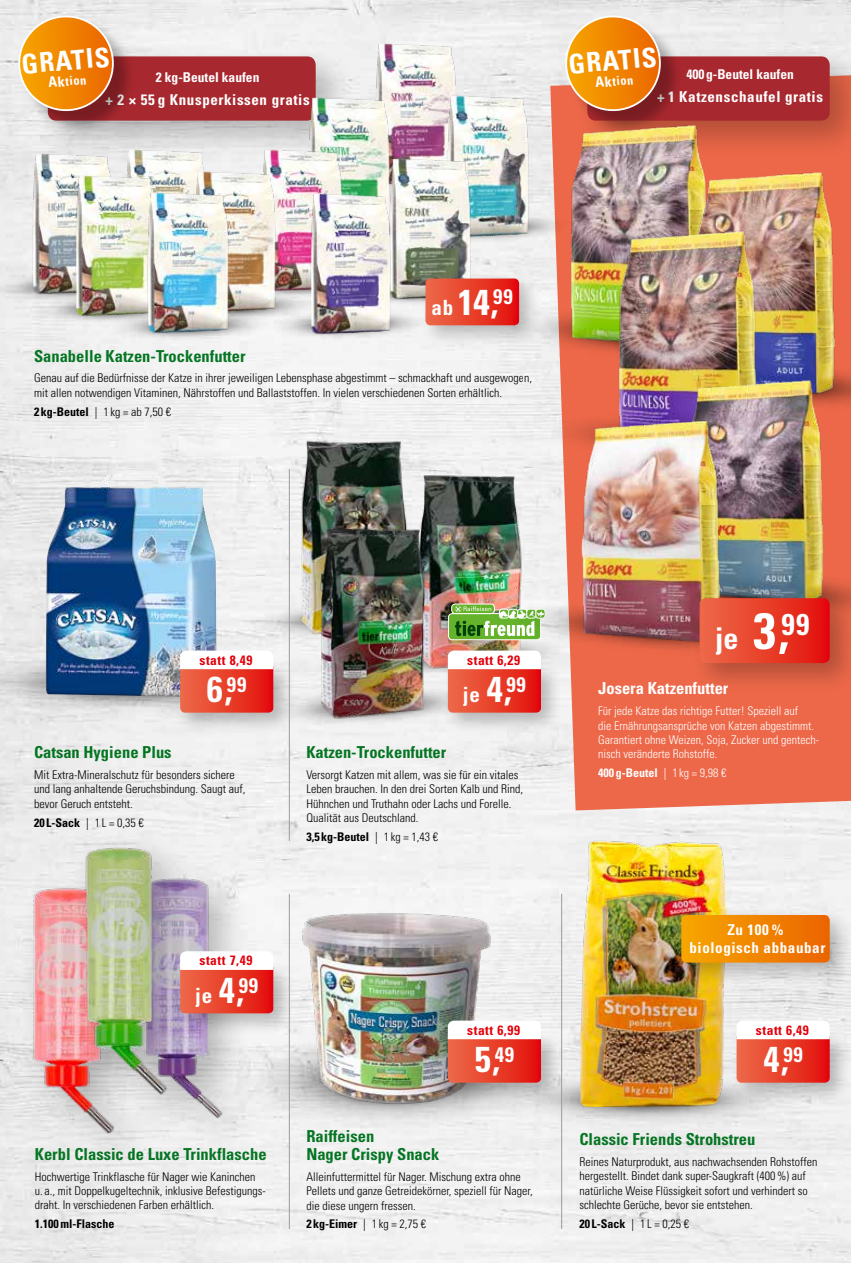
<style>
.page{position:relative;width:851px;height:1263px;background:#fff}
.page>*{position:absolute;margin:0;border:0;box-sizing:border-box;transform-origin:0 0}
.t1{font:700 condensed 36px "Univers LT Std";color:#fff}
.t2{font:700 condensed 30px "Univers LT Std";color:#fff}
.t3{font:700 condensed 27.15px "Univers LT Std";color:#fff}
.t4{font:700 condensed 21px "Univers LT Std";letter-spacing:.04em;color:#fff}
.t5{font:700 condensed 16.5px/18px "Univers LT Std";color:#057523}
.t6{font:700 condensed 16.5px "Univers LT Std";color:#fff}
.t7{font:700 condensed 15px/18px "Univers LT Std";letter-spacing:.04em;color:#fff;text-align:center}
.t8{font:700 condensed 13.5px "Univers LT Std";letter-spacing:.04em;color:#e3000b}
.t9{font:700 condensed 13.5px "Univers LT Std";color:#fff}
.t10{font:700 condensed 12.45px "Univers LT Std";color:#fff}
.t11{font:300 condensed 12px/14.4px "Univers LT Std";color:#000}
.t12{font:300 condensed 12px/14.4px "Univers LT Std";color:#fff}
.t13{font:700 condensed 12px "Univers LT Std";color:#000}
.t14{font:700 condensed 12px "Univers LT Std";color:#fff}
.s1{font-size:14.25px}
.s2{font-size:36px}
.s3{font-weight:700}
.s4{font-weight:300}
.s5{font-size:51px}
</style>
<div class="page">
<img style="left:0;top:0;width:850px;height:1263px">
<div style="left:128px;top:862px;width:135px;height:296px;background:#000;opacity:.25"></div>
<img style="left:208px;top:874px;width:19px;height:77px">
<div style="left:36px;top:45px;width:319px;height:115px;background:#000;opacity:.25"></div>
<div style="left:48px;top:56px;width:267px;height:65px;background:#a8282f;border-radius:9px"></div>
<div style="left:21px;top:18px;width:115px;height:115px;background:#000;opacity:.28"></div>
<svg style="left:17px;top:14px;width:98px;height:98px"></svg>
<img style="left:372px;top:30px;width:87px;height:115px">
<img style="left:304px;top:85px;width:88px;height:96px">
<img style="left:122px;top:136px;width:87px;height:43px">
<div style="left:0;top:132px;width:55px;height:91px;background:#eaeaea"></div>
<div style="left:0;top:771px;width:17px;height:158px;background:#ebebeb"></div>
<svg style="left:550px;top:75px;width:300px;height:735px;fill:#ed6849"></svg>
<div style="left:576px;top:45px;width:274px;height:115px;background:#000;opacity:.25"></div>
<div style="left:587px;top:56px;width:242px;height:65px;background:#a8282f;border-radius:9px"></div>
<div style="left:568px;top:18px;width:115px;height:115px;background:#000;opacity:.28"></div>
<svg style="left:564px;top:14px;width:98px;height:90px"></svg>
<img style="left:473px;top:197px;width:67px;height:56px">
<img style="left:443px;top:83px;width:88px;height:165px">
<img style="left:473px;top:260px;width:63px;height:12px">
<img style="left:385px;top:145px;width:88px;height:148px">
<img style="left:393px;top:253px;width:21px;height:40px">
<img style="left:258px;top:137px;width:87px;height:138px">
<img style="left:278px;top:275px;width:28px;height:18px">
<img style="left:191px;top:158px;width:87px;height:137px">
<img style="left:0;top:255px;width:28px;height:56px">
<img style="left:28px;top:140px;width:88px;height:138px">
<img style="left:24px;top:278px;width:74px;height:56px">
<img style="left:71px;top:162px;width:88px;height:165px">
<div style="left:418px;top:272px;width:123px;height:76px;background:#000;opacity:.25"></div>
<svg style="left:425px;top:279px;width:67px;height:46px"></svg>
<img style="left:0;top:627px;width:310px;height:103px">
<img style="left:46px;top:471px;width:171px;height:226px">
<div style="left:174px;top:660px;width:121px;height:75px;background:#000;opacity:.25"></div>
<svg style="left:180px;top:650px;width:93px;height:63px"></svg>
<img style="left:238px;top:574px;width:72px;height:79px">
<img style="left:297px;top:434px;width:118px;height:203px">
<img style="left:563px;top:677px;width:41px;height:14px">
<img style="left:411px;top:469px;width:116px;height:193px">
<img style="left:258px;top:662px;width:252px;height:79px">
<img style="left:310px;top:520px;width:120px;height:203px">
<div style="left:441px;top:660px;width:122px;height:75px;background:#000;opacity:.25"></div>
<svg style="left:448px;top:650px;width:93px;height:63px"></svg>
<div style="left:448px;top:614px;width:92px;height:26px;background:#64b32b;border-radius:4px"></div>
<div style="left:448px;top:613px;width:93px;height:27px;border:1px solid #fff;border-radius:4px"></div>
<div style="left:451px;top:604px;width:43px;height:10px;background:#64b32b;border-radius:4px"></div>
<div style="left:451px;top:604px;width:43px;height:10px;border:1px solid #fff;border-radius:4px"></div>
<svg style="left:455px;top:605px;width:44px;height:31px"></svg>
<img style="left:589px;top:1051px;width:233px;height:83px">
<img style="left:580px;top:835px;width:146px;height:272px">
<div style="left:674px;top:908px;width:176px;height:79px;background:#000;opacity:.25"></div>
<svg style="left:681px;top:915px;width:148px;height:48px"></svg>
<div style="left:17px;top:873px;width:137px;height:301px;background:#ebebeb"></div>
<img style="left:26px;top:887px;width:95px;height:253px">
<img style="left:170px;top:983px;width:419px;height:193px">
<img style="left:295px;top:910px;width:200px;height:194px">
<div style="left:441px;top:1030px;width:122px;height:75px;background:#000;opacity:.25"></div>
<svg style="left:448px;top:1020px;width:93px;height:63px"></svg>
<div style="left:730px;top:1030px;width:120px;height:75px;background:#000;opacity:.25"></div>
<svg style="left:736px;top:1020px;width:93px;height:63px"></svg>
<img style="left:98px;top:295px;width:200px;height:56px">
<img style="left:143px;top:179px;width:88px;height:166px">
<img style="left:258px;top:293px;width:200px;height:56px">
<img style="left:306px;top:181px;width:87px;height:165px">
<img style="left:492px;top:277px;width:96px;height:107px">
<img style="left:540px;top:104px;width:212px;height:261px">
<img style="left:666px;top:151px;width:184px;height:208px">
<img style="left:531px;top:383px;width:57px;height:106px">
<img style="left:588px;top:209px;width:212px;height:190px">
<img style="left:655px;top:359px;width:195px;height:230px">
<img style="left:499px;top:570px;width:334px;height:107px">
<img style="left:552px;top:399px;width:211px;height:261px">
<div style="left:690px;top:589px;width:160px;height:105px;background:#000;opacity:.25"></div>
<svg style="left:699px;top:598px;width:130px;height:65px"></svg>
<hr style="left:0;top:1034px;width:4px;height:129px;background:#000;opacity:.25">
<hr style="left:561px;top:894px;width:1px;height:335px;background:#9c9c9d">
<hr style="left:289px;top:894px;width:1px;height:335px;background:#9c9c9d">
<hr style="left:289px;top:469px;width:1px;height:372px;background:#9c9c9d">
<div style="left:69px;top:832px;width:139px;height:303px;background:#000;opacity:.25"></div>
<img style="left:74px;top:843px;width:113px;height:259px">
<div style="left:174px;top:960px;width:121px;height:76px;background:#000;opacity:.25"></div>
<svg style="left:180px;top:951px;width:93px;height:62px"></svg>
<h3 class="t3" style="left:20px;top:48px;width:90px;rotate:-5deg">GRATIS</h3>
<p class="t10" style="left:48px;top:75px;width:39px;rotate:-5deg"><span class="s1">Ak</span>tion</p>
<p class="t9" style="left:156px;top:69px;width:105px">2 kg-Beutel kaufen</p>
<p class="t7" style="left:106px;top:91px;width:205px">+ 2 × 55 g Knusperkissen gratis</p>
<h3 class="t3" style="left:567px;top:48px;width:90px;rotate:-5deg">GRATIS</h3>
<p class="t10" style="left:594px;top:75px;width:39px;rotate:-5deg"><span class="s1">Ak</span>tion</p>
<p class="t9" style="left:686px;top:66px;width:109px">400 g-Beutel kaufen</p>
<p class="t7" style="left:657px;top:88px;width:167px">+ 1 Katzenschaufel gratis</p>
<h3 class="t4" style="left:431px;top:289px;width:83px">ab <span class="s2">14,</span>99</h3>
<h3 class="t5" style="left:34px;top:347px;width:213px">Sanabelle Katzen-Trockenfutter</h3>
<p class="t11" style="left:34px;top:371px;width:499px">Genau auf die Bedürfnisse der Katze in ihrer jeweiligen Lebensphase abgestimmt – schmackhaft und ausgewogen, mit allen notwendigen Vitaminen, Nährstoffen und Ballaststoffen. In vielen verschiedenen Sorten erhältlich.</p>
<p class="t11" style="left:34px;top:404px;width:138px"><span class="s3">2kg-Beutel</span> | 1 kg = ab 7,50 €</p>
<p class="t8" style="left:199px;top:652px;width:54px">statt 8,49</p>
<p class="t8" style="left:467px;top:652px;width:54px">statt 6,29</p>
<h1 class="t1" style="left:207px;top:667px;width:41px">6,<sup>99</sup></h1>
<h3 class="t4" style="left:463px;top:677px;width:65px">je <span class="s2">4,</span>99</h3>
<h3 class="t5" style="left:34px;top:743px;width:139px">Catsan Hygiene Plus</h3>
<p class="t11" style="left:34px;top:768px;width:213px">Mit Extra-Mineralschutz für besonders sichere und lang anhaltende Geruchsbindung. Saugt auf, bevor Geruch entsteht.</p>
<p class="t11" style="left:34px;top:815px;width:111px"><span class="s3">20 L-Sack</span> | 1 L = 0,35 €</p>
<h3 class="t5" style="left:306px;top:743px;width:141px">Katzen-Trockenfutter</h3>
<p class="t11" style="left:306px;top:768px;width:218px">Versorgt Katzen mit allem, was sie für ein vitales Leben brauchen. In den drei Sorten Kalb und Rind, Hühnchen und Truthahn oder Lachs und Forelle.<br>Qualität aus Deutschland.</p>
<p class="t13" style="left:306px;top:829px;width:133px">3,5 kg-Beutel <span class="s4">| 1 kg = 1,43 €</span></p>
<p class="t8" style="left:199px;top:952px;width:54px">statt 7,49</p>
<h3 class="t4" style="left:195px;top:977px;width:65px">je <span class="s2">4,</span>99</h3>
<h3 class="t5" style="left:35px;top:1145px;width:233px">Kerbl Classic de Luxe Trinkflasche</h3>
<p class="t11" style="left:35px;top:1169px;width:232px">Hochwertige Trinkflasche für Nager wie Kaninchen u. a., mit Doppelkugeltechnik, inklusive Befestigungs&shy;draht. In verschiedenen Farben erhältlich.</p>
<p class="t13" style="left:35px;top:1216px;width:81px">1.100ml-Flasche</p>
<p class="t8" style="left:467px;top:1022px;width:54px">statt 6,99</p>
<h1 class="t1" style="left:474px;top:1037px;width:41px">5,<sup>49</sup></h1>
<h3 class="t5" style="left:306px;top:1127px;width:134px">Raiffeisen<br>Nager Crispy Snack</h3>
<p class="t11" style="left:306px;top:1169px;width:228px">Alleinfuttermittel für Nager. Mischung extra ohne<br>Pellets und ganze Getreidekörner, speziell für Nager, die diese ungern fressen.</p>
<p class="t11" style="left:306px;top:1217px;width:121px"><span class="s3">2 kg-Eimer</span> | 1 kg = 2,75 €</p>
<h2 class="t2" style="left:715px;top:613px;width:96px">je <span class="s5">3,</span>99</h2>
<h3 class="t6" style="left:598px;top:678px;width:132px">Josera Katzenfutter</h3>
<p class="t12" style="left:598px;top:704px;width:222px">Für jede Katze das richtige Futter! Speziell auf<br>die Ernährungsansprüche von Katzen abgestimmt.<br>Garantiert ohne Weizen, Soja, Zucker und gentech&shy;nisch veränderte Rohstoffe.</p>
<p class="t14" style="left:598px;top:765px;width:130px">400 g-Beutel <span class="s4">| 1 kg = 9,98 €</span></p>
<p class="t7" style="left:689px;top:921px;width:137px">Zu 100 %<br>biologisch abbaubar</p>
<p class="t8" style="left:755px;top:1022px;width:54px">statt 6,49</p>
<h1 class="t1" style="left:763px;top:1037px;width:41px">4,<sup>99</sup></h1>
<h3 class="t5" style="left:579px;top:1130px;width:177px">Classic Friends Strohstreu</h3>
<p class="t11" style="left:579px;top:1154px;width:239px">Reines Naturprodukt, aus nachwachsenden Rohstoffen hergestellt. Bindet dank super-Saugkraft (400%) auf natürliche Weise Flüssigkeit sofort und verhindert so schlechte Gerüche, bevor sie entstehen.</p>
<p class="t11" style="left:579px;top:1216px;width:111px"><span class="s3">20 L-Sack</span> | 1 L = 0,25 €</p>
</div>
